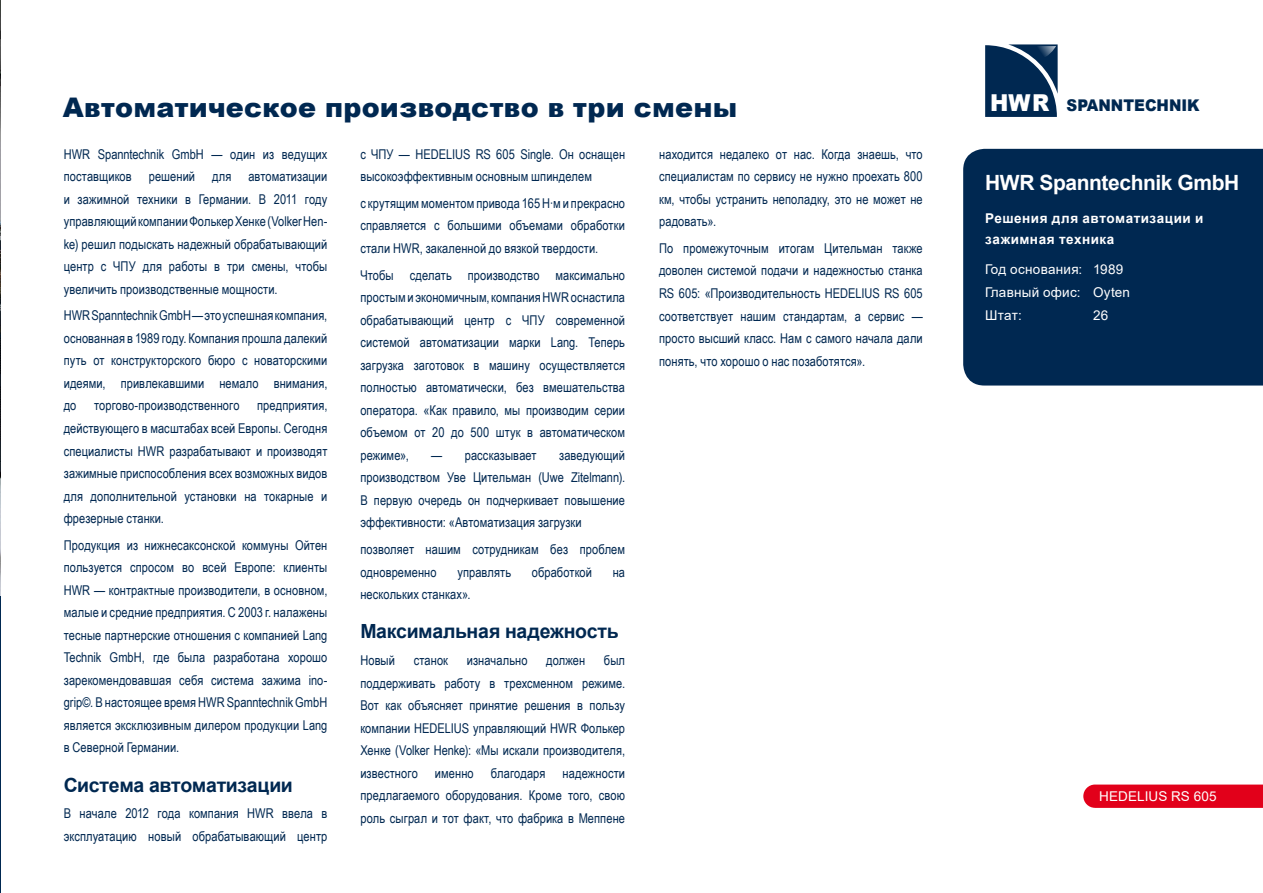
<style>
.page{position:relative;width:1263px;height:893px;background:#fff}
.page>*{position:absolute;margin:0;border:0;box-sizing:border-box;transform-origin:0 0}
.t1{font:900 27px "Arial";letter-spacing:.01em;color:#002851}
.t2{font:700 21px "Arial";letter-spacing:-.02em;color:#fff}
.t3{font:700 19.5px "Arial";letter-spacing:-.015em;color:#002851}
.t4{font:900 16.2px "Arial";color:#002851;scale:.92 1}
.t5{font:13.5px/22.5px "Arial Narrow";letter-spacing:.005em;color:#002851;text-align:justify}
.t6{font:13.5px/23.1px "Arial";letter-spacing:.015em;color:#fff}
.t7{font:700 13.5px/21px "Arial";letter-spacing:.035em;color:#fff}
.s1{font-size:23.25px;color:#fff}
</style>
<div class="page">
<div style="left:963px;top:149px;width:300px;height:237px;background:#002851"></div>
<svg style="left:1083px;top:784px;width:180px;height:24px;background:#e30b23"></svg>
<hr style="left:0;top:0;width:1px;height:893px;background:#002851">
<img style="left:0;top:0;width:1px;height:595px">
<svg style="left:985px;top:44px;width:73px;height:73px;background:#14395f"></svg>
<svg style="left:1017px;top:46px;width:39px;height:13px"></svg>
<h1 class="t1" style="left:63px;top:88px;width:676px">Автоматическое производство в три смены</h1>
<p class="t5" style="left:64px;top:142px;width:265px">HWR Spanntechnik GmbH — один из ведущих поставщиков</p>
<p class="t5" style="left:360px;top:142px;width:266px">с ЧПУ — HEDELIUS RS 605 Single. Он оснащен высокоэффективным основным шпинделем</p>
<p class="t5" style="left:360px;top:191px;width:266px">с крутящим моментом привода 165 Н·м и прекрасно справляется с большими объемами обработки стали HWR, закаленной до вязкой твердости.</p>
<p class="t5" style="left:360px;top:263px;width:266px">Чтобы сделать производство максимально простым и экономичным, компания HWR оснастила обрабатывающий центр с ЧПУ современной системой автоматизации марки Lang. Теперь загрузка заготовок в машину осуществляется полностью автоматически, без вмешательства оператора. «Как правило, мы производим серии объемом от 20 до 500 штук в автоматическом режиме»,</p>
<p class="t5" style="left:659px;top:142px;width:265px">находится недалеко от нас. Когда знаешь, что специалистам по сервису не нужно проехать 800 км, чтобы устранить неполадку, это не может не радовать».</p>
<p class="t5" style="left:659px;top:236px;width:265px">По промежуточным итогам Цительман также доволен системой подачи и надежностью станка RS 605: «Производительность HEDELIUS RS 605 соответствует нашим стандартам, а сервис — просто высший класс. Нам с самого начала дали понять, что хорошо о нас позаботятся».</p>
<p class="t5" style="left:149px;top:165px;width:48px">решений</p>
<p class="t5" style="left:212px;top:165px;width:21px">для</p>
<p class="t5" style="left:64px;top:165px;width:265px;text-indent:185px">автоматизации и зажимной техники в Германии. В 2011 году управляющий компании Фолькер Хенке (Volker Hen&shy;ke) решил подыскать надежный обрабатывающий центр с ЧПУ для работы в три смены, чтобы увеличить производственные мощности.</p>
<p class="t5" style="left:64px;top:304px;width:265px">HWR Spanntechnik GmbH — это успешная компания, основанная в 1989 году. Компания прошла далекий путь от конструкторского бюро с новаторскими идеями, привлекавшими немало внимания, до</p>
<p class="t5" style="left:64px;top:394px;width:265px;text-indent:193px">предприятия, действующего в масштабах всей Европы. Сегодня специалисты HWR разрабатывают и производят зажимные приспособления всех возможных видов для дополнительной установки на токарные и фрезерные станки.</p>
<p class="t5" style="left:64px;top:533px;width:265px">Продукция из нижнесаксонской коммуны Ойтен пользуется спросом во всей Европе: клиенты HWR — контрактные производители, в основном, малые и средние предприятия. С 2003 г. налажены тесные партнерские отношения с компанией Lang Technik GmbH, где была разработана хорошо зарекомендовавшая себя система зажима ino&shy;grip©. В настоящее время HWR Spanntechnik GmbH является эксклюзивным дилером продукции Lang в Северной Германии.</p>
<h3 class="t3" style="left:64px;top:771px;width:231px">Система автоматизации</h3>
<p class="t5" style="left:64px;top:802px;width:265px">В начале 2012 года компания HWR ввела в эксплуатацию новый обрабатывающий центр</p>
<p class="t5" style="left:94px;top:394px;width:147px">торгово-производственного</p>
<p class="t5" style="left:360px;top:443px;width:266px;text-indent:199px">заведующий производством Уве Цительман (Uwe Zitelmann).<br>В первую очередь он подчеркивает повышение эффективности: «Автоматизация загрузки</p>
<p class="t5" style="left:360px;top:537px;width:266px">позволяет нашим сотрудникам без проблем одновременно</p>
<p class="t5" style="left:431px;top:443px;width:107px">— рассказывает</p>
<p class="t5" style="left:457px;top:560px;width:55px">управлять</p>
<p class="t5" style="left:532px;top:560px;width:62px">обработкой</p>
<p class="t5" style="left:613px;top:560px;width:14px">на</p>
<p class="t5" style="left:360px;top:582px;width:112px">нескольких станках».</p>
<h3 class="t3" style="left:360px;top:618px;width:260px">Максимальная надежность</h3>
<p class="t5" style="left:360px;top:649px;width:36px">Новый</p>
<p class="t5" style="left:414px;top:649px;width:36px">станок</p>
<p class="t5" style="left:467px;top:649px;width:62px">изначально</p>
<p class="t5" style="left:546px;top:649px;width:41px">должен</p>
<p class="t5" style="left:360px;top:649px;width:266px;text-indent:244px">был поддерживать работу в трехсменном режиме.<br>Вот как объясняет принятие решения в пользу компании HEDELIUS управляющий HWR Фолькер Хенке (Volker Henke): «Мы искали производителя, известного</p>
<p class="t5" style="left:435px;top:761px;width:40px">именно</p>
<p class="t5" style="left:491px;top:761px;width:56px">благодаря</p>
<p class="t5" style="left:360px;top:761px;width:266px;text-indent:202px">надежности предлагаемого оборудования. Кроме того, свою роль сыграл и тот факт, что фабрика в Меппене</p>
<p class="t4" style="left:990px;top:93px;width:229px"><span class="s1">HWR</span> SPANNTECHNIK</p>
<h2 class="t2" style="left:985px;top:167px;width:256px">HWR Spanntechnik GmbH</h2>
<p class="t7" style="left:985px;top:208px;width:220px">Решения для автоматизации и зажимная техника</p>
<p class="t6" style="left:985px;top:258px;width:146px">Год основания: 1989<br>Главный офис: Oyten<br>Штат:</p>
<p class="t6" style="left:1093px;top:304px;width:17px">26</p>
<p class="t6" style="left:1099px;top:784px;width:119px">HEDELIUS RS 605</p>
</div>
